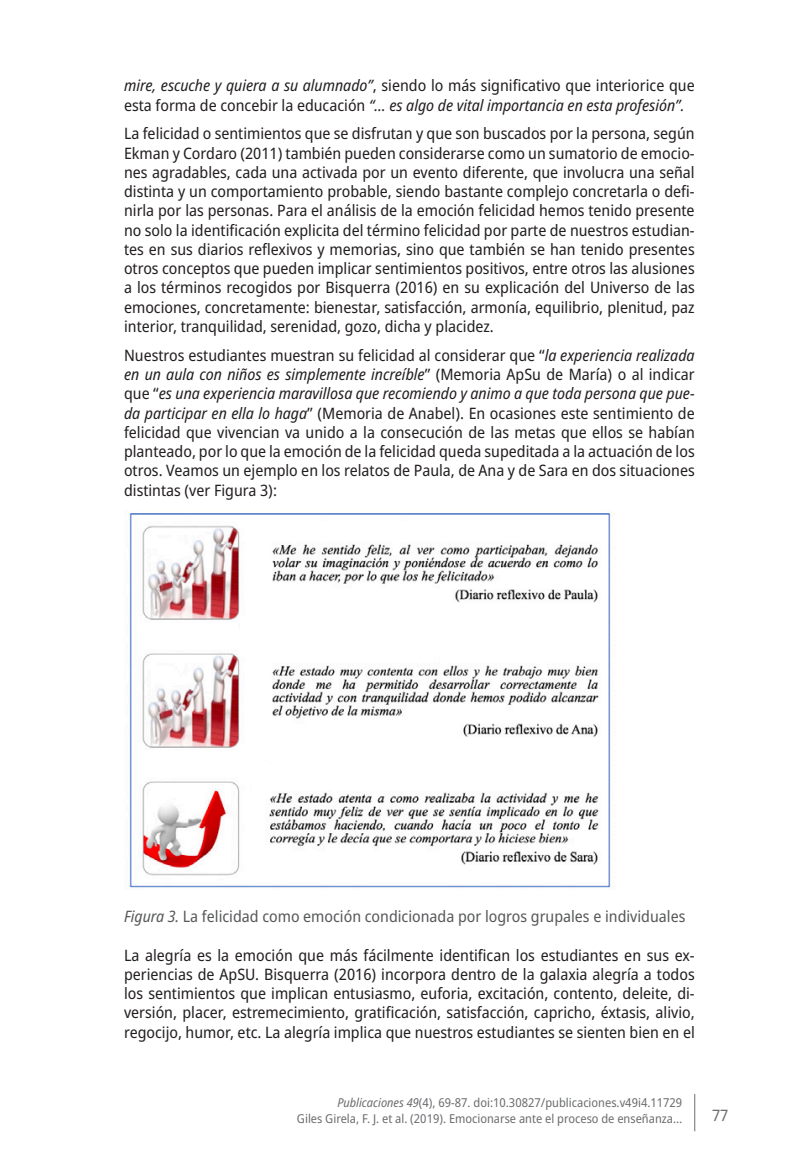
<style>
.page{position:relative;width:794px;height:1166px;background:#fff}
.page>*{position:absolute;margin:0;border:0;box-sizing:border-box;transform-origin:0 0}
.t1{font:semi-condensed 15.75px/19.2px "Noto Sans";color:#231f20;text-align:justify}
.t2{font:italic semi-condensed 15.75px/19.2px "Noto Sans";color:#231f20}
.piedefoto{font:semi-condensed 15.75px "Noto Sans";color:#57585a}
.t3{font:semi-condensed 15.75px "Noto Sans";color:#6c6d70}
.t4{font:semi-condensed 12.25px/15.8px "Noto Sans";color:#6c6d70;text-align:right}
.s1{font-style:normal}
.s2{font-style:italic}
</style>
<div class="page">
<hr style="left:694px;top:1094px;width:1px;height:37px;background:#6c6d70">
<img style="left:129px;top:512px;width:485px;height:376px">
<p class="t2" style="left:124px;top:76px;width:572px">mire, escuche y quiera a su alumnado”<span class="s1">, siendo lo más significativo que interiorice que esta forma de concebir la educación</span> “… es algo de vital importancia en esta profesión”.</p>
<p class="t1" style="left:124px;top:124px;width:572px">La felicidad o sentimientos que se disfrutan y que son buscados por la persona, según Ekman y Cordaro (2011) también pueden considerarse como un sumatorio de emocio&shy;nes agradables, cada una activada por un evento diferente, que involucra una señal distinta y un comportamiento probable, siendo bastante complejo concretarla o defi&shy;nirla por las personas. Para el análisis de la emoción felicidad hemos tenido presente no solo la identificación explicita del término felicidad por parte de nuestros estudian&shy;tes en sus diarios reflexivos y memorias, sino que también se han tenido presentes otros conceptos que pueden implicar sentimientos positivos, entre otros las alusiones a los términos recogidos por Bisquerra (2016) en su explicación del Universo de las emociones, concretamente: bienestar, satisfacción, armonía, equilibrio, plenitud, paz interior, tranquilidad, serenidad, gozo, dicha y placidez.</p>
<p class="t1" style="left:124px;top:346px;width:572px">Nuestros estudiantes muestran su felicidad al considerar que “<span class="s2">la experiencia realizada en un aula con niños es simplemente increíble</span>” (Memoria ApSu de María) o al indicar que “<span class="s2">es una experiencia maravillosa que recomiendo y animo a que toda persona que pue&shy;da participar en ella lo haga</span>” (Memoria de Anabel). En ocasiones este sentimiento de felicidad que vivencian va unido a la consecución de las metas que ellos se habían planteado, por lo que la emoción de la felicidad queda supeditada a la actuación de los otros. Veamos un ejemplo en los relatos de Paula, de Ana y de Sara en dos situaciones distintas (ver Figura 3):</p>
<p class="piedefoto" style="left:124px;top:905px;width:563px"><span class="s2">Figura 3.</span> La felicidad como emoción condicionada por logros grupales e individuales</p>
<p class="t1" style="left:124px;top:945px;width:572px">La alegría es la emoción que más fácilmente identifican los estudiantes en sus ex&shy;periencias de ApSU. Bisquerra (2016) incorpora dentro de la galaxia alegría a todos los sentimientos que implican entusiasmo, euforia, excitación, contento, deleite, di&shy;versión, placer, estremecimiento, gratificación, satisfacción, capricho, éxtasis, alivio, regocijo, humor, etc. La alegría implica que nuestros estudiantes se sienten bien en el</p>
<p class="t4" style="left:297px;top:1095px;width:387px"><span class="s2">Publicaciones 49</span>(4), 69-87. doi:10.30827/publicaciones.v49i4.11729<br>Giles Girela, F. J. et al. (2019). Emocionarse ante el proceso de enseñanza…</p>
<p class="t3" style="left:712px;top:1104px;width:18px">77</p>
</div>
